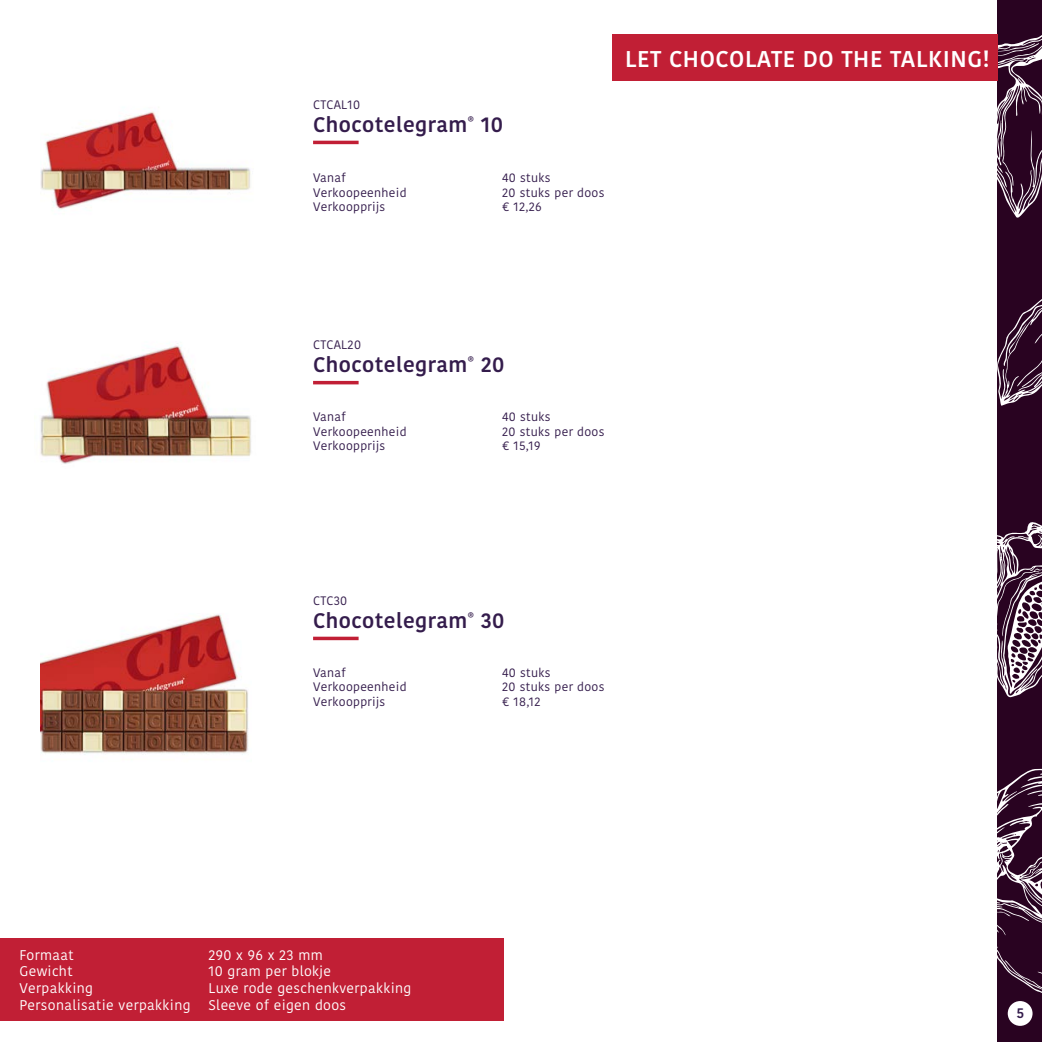
<style>
.page{position:relative;width:1042px;height:1042px;background:#fff}
.page>*{position:absolute;margin:0;border:0;box-sizing:border-box;transform-origin:0 0}
.t1{font:600 22.75px "Kohinoor Bangla";letter-spacing:.025em;color:#fff}
.t2{font:600 21px "Kohinoor Bangla";letter-spacing:.025em;color:#341c4c}
.t3{font:14px "Kohinoor Bangla";letter-spacing:.025em;color:#fff}
.t4{font:600 14px "Kohinoor Bangla";color:#341c4c}
.t5{font:12.25px "Kohinoor Bangla";letter-spacing:.025em;color:#341c4c}
</style>
<div class="page">
<div style="left:997px;top:0;width:45px;height:1042px;background:#290321"></div>
<svg style="left:859px;top:34px;width:183px;height:184px"></svg>
<svg style="left:997px;top:522px;width:45px;height:176px"></svg>
<svg style="left:997px;top:299px;width:45px;height:107px"></svg>
<svg style="left:997px;top:768px;width:45px;height:225px"></svg>
<hr style="left:313px;top:141px;width:46px;height:3px;background:#c11f35">
<hr style="left:313px;top:381px;width:46px;height:3px;background:#c11f35">
<hr style="left:313px;top:637px;width:46px;height:3px;background:#c11f35">
<img style="left:41px;top:111px;width:210px;height:99px">
<img style="left:40px;top:343px;width:211px;height:121px">
<img style="left:41px;top:614px;width:207px;height:141px">
<div style="left:612px;top:34px;width:385px;height:46px;background:#c11f35"></div>
<div style="left:0;top:938px;width:503px;height:82px;background:#c11f35"></div>
<div style="left:1007px;top:1001px;width:25px;height:25px;background:#fff;border-radius:50%"></div>
<p class="t5" style="left:313px;top:95px;width:49px">CTCAL10</p>
<p class="t2" style="left:313px;top:107px;width:192px">Chocotelegram<sup>®</sup> 10</p>
<p class="t5" style="left:313px;top:168px;width:34px">Vanaf</p>
<p class="t5" style="left:502px;top:168px;width:50px">40 stuks</p>
<p class="t5" style="left:313px;top:183px;width:95px">Verkoopeenheid</p>
<p class="t5" style="left:502px;top:183px;width:104px">20 stuks per doos</p>
<p class="t5" style="left:313px;top:197px;width:74px">Verkoopprijs</p>
<p class="t5" style="left:502px;top:197px;width:41px">€ 12,26</p>
<p class="t1" style="left:625px;top:40px;width:366px">LET CHOCOLATE DO THE TALKING!</p>
<p class="t5" style="left:313px;top:335px;width:49px">CTCAL20</p>
<p class="t2" style="left:313px;top:347px;width:193px">Chocotelegram<sup>®</sup> 20</p>
<p class="t5" style="left:313px;top:407px;width:34px">Vanaf</p>
<p class="t5" style="left:502px;top:407px;width:50px">40 stuks</p>
<p class="t5" style="left:313px;top:422px;width:95px">Verkoopeenheid</p>
<p class="t5" style="left:502px;top:422px;width:104px">20 stuks per doos</p>
<p class="t5" style="left:313px;top:436px;width:74px">Verkoopprijs</p>
<p class="t5" style="left:502px;top:436px;width:40px">€ 15,19</p>
<p class="t5" style="left:313px;top:591px;width:36px">CTC30</p>
<p class="t2" style="left:313px;top:603px;width:193px">Chocotelegram<sup>®</sup> 30</p>
<p class="t5" style="left:313px;top:663px;width:34px">Vanaf</p>
<p class="t5" style="left:502px;top:663px;width:50px">40 stuks</p>
<p class="t5" style="left:313px;top:677px;width:95px">Verkoopeenheid</p>
<p class="t5" style="left:502px;top:677px;width:104px">20 stuks per doos</p>
<p class="t5" style="left:313px;top:692px;width:74px">Verkoopprijs</p>
<p class="t5" style="left:502px;top:692px;width:40px">€ 18,12</p>
<p class="t3" style="left:19px;top:944px;width:56px">Formaat</p>
<p class="t3" style="left:208px;top:944px;width:116px">290 x 96 x 23 mm</p>
<p class="t3" style="left:19px;top:960px;width:55px">Gewicht</p>
<p class="t3" style="left:208px;top:960px;width:124px">10 gram per blokje</p>
<p class="t3" style="left:19px;top:977px;width:75px">Verpakking</p>
<p class="t3" style="left:208px;top:977px;width:204px">Luxe rode geschenkverpakking</p>
<p class="t3" style="left:19px;top:994px;width:173px">Personalisatie verpakking</p>
<p class="t3" style="left:208px;top:994px;width:139px">Sleeve of eigen doos</p>
<p class="t4" style="left:1016px;top:1001px;width:9px">5</p>
</div>
